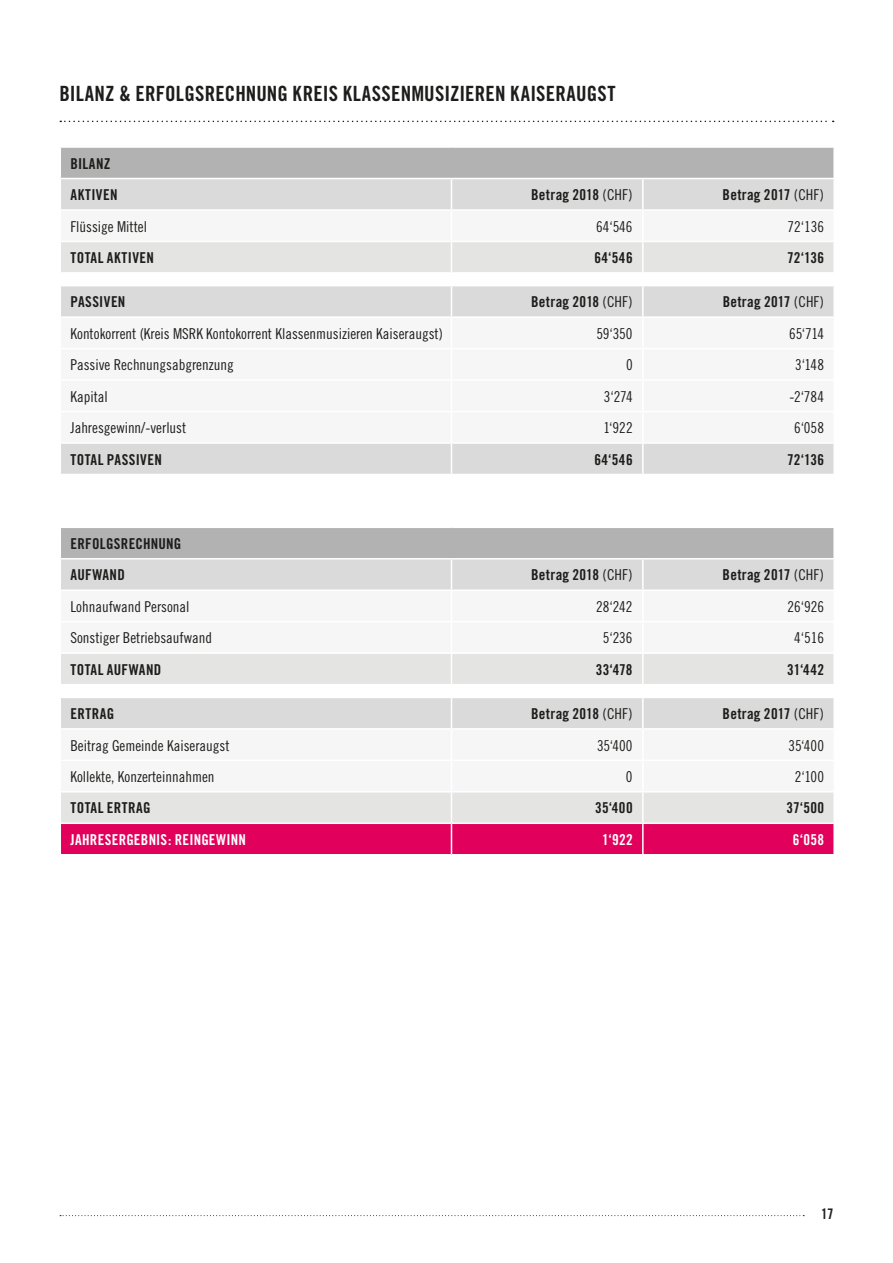
<style>
.page{position:relative;width:893px;height:1263px;background:#fff}
.page>*{position:absolute;margin:0;border:0;box-sizing:border-box;transform-origin:0 0}
.t1{font:21px "Trade Gothic Bold Cond Twenty";letter-spacing:.01em;color:#1d1d1b}
.t2{font:15px "Trade Gothic Cond Eighteen";color:#1d1d1b}
.t3{font:15px/31.5px "Trade Gothic Bold Cond Twenty";letter-spacing:.02em;color:#1d1d1b}
.t4{font:15px "Trade Gothic Bold Cond Twenty";letter-spacing:.02em;color:#fff}
.t5{font:14.55px "Trade Gothic Bold Cond Twenty";color:#1d1d1b}
.s1{font-family:"Trade Gothic Cond Eighteen"}
</style>
<div class="page">
<svg style="left:60px;top:121px;width:774px;height:1px"></svg>
<svg style="left:60px;top:1215px;width:744px;height:1px"></svg>
<div style="left:60px;top:147px;width:774px;height:31px;background:#b2b2b2"></div>
<div style="left:61px;top:179px;width:772px;height:295px;background:#dadada"></div>
<svg style="left:61px;top:211px;width:772px;height:231px;fill:#f6f6f6"></svg>
<hr style="left:60px;top:146px;width:391px;height:2px;background:#fff">
<hr style="left:60px;top:148px;width:1px;height:30px;background:#fff">
<hr style="left:451px;top:146px;width:192px;height:2px;background:#fff">
<hr style="left:643px;top:146px;width:192px;height:2px;background:#fff">
<hr style="left:833px;top:148px;width:2px;height:30px;background:#fff">
<hr style="left:451px;top:179px;width:1px;height:30px;background:#fff">
<hr style="left:642px;top:179px;width:2px;height:30px;background:#fff">
<hr style="left:60px;top:209px;width:391px;height:2px;background:#fff">
<hr style="left:451px;top:209px;width:192px;height:2px;background:#fff">
<hr style="left:451px;top:211px;width:1px;height:30px;background:#fff">
<hr style="left:643px;top:209px;width:192px;height:2px;background:#fff">
<hr style="left:642px;top:211px;width:2px;height:30px;background:#fff">
<svg style="left:61px;top:241px;width:773px;height:44px"></svg>
<hr style="left:60px;top:285px;width:391px;height:1px;background:#fff">
<hr style="left:451px;top:285px;width:192px;height:1px;background:#fff">
<hr style="left:451px;top:286px;width:1px;height:30px;background:#fff">
<hr style="left:643px;top:285px;width:192px;height:1px;background:#fff">
<hr style="left:642px;top:286px;width:2px;height:30px;background:#fff">
<hr style="left:60px;top:316px;width:391px;height:2px;background:#fff">
<hr style="left:451px;top:316px;width:192px;height:2px;background:#fff">
<hr style="left:451px;top:318px;width:1px;height:30px;background:#fff">
<hr style="left:643px;top:316px;width:192px;height:2px;background:#fff">
<hr style="left:642px;top:318px;width:2px;height:30px;background:#fff">
<hr style="left:60px;top:348px;width:391px;height:1px;background:#fff">
<hr style="left:451px;top:348px;width:192px;height:1px;background:#fff">
<hr style="left:451px;top:349px;width:1px;height:30px;background:#fff">
<hr style="left:643px;top:348px;width:192px;height:1px;background:#fff">
<hr style="left:642px;top:349px;width:2px;height:30px;background:#fff">
<hr style="left:60px;top:379px;width:391px;height:2px;background:#fff">
<hr style="left:451px;top:379px;width:192px;height:2px;background:#fff">
<hr style="left:451px;top:381px;width:1px;height:30px;background:#fff">
<hr style="left:643px;top:379px;width:192px;height:2px;background:#fff">
<hr style="left:642px;top:381px;width:2px;height:30px;background:#fff">
<hr style="left:60px;top:411px;width:391px;height:1px;background:#fff">
<hr style="left:451px;top:411px;width:192px;height:1px;background:#fff">
<hr style="left:451px;top:412px;width:1px;height:30px;background:#fff">
<hr style="left:643px;top:411px;width:192px;height:1px;background:#fff">
<hr style="left:642px;top:412px;width:2px;height:30px;background:#fff">
<hr style="left:60px;top:442px;width:391px;height:2px;background:#fff">
<hr style="left:451px;top:442px;width:192px;height:2px;background:#fff">
<hr style="left:451px;top:444px;width:1px;height:30px;background:#fff">
<hr style="left:643px;top:442px;width:192px;height:2px;background:#fff">
<hr style="left:642px;top:444px;width:2px;height:30px;background:#fff">
<div style="left:60px;top:527px;width:774px;height:32px;background:#b2b2b2"></div>
<div style="left:61px;top:559px;width:772px;height:30px;background:#dadada"></div>
<svg style="left:61px;top:654px;width:772px;height:168px"></svg>
<div style="left:61px;top:824px;width:772px;height:30px;background:#e1005b"></div>
<hr style="left:60px;top:527px;width:391px;height:1px;background:#fff">
<hr style="left:60px;top:528px;width:1px;height:30px;background:#fff">
<hr style="left:451px;top:527px;width:192px;height:1px;background:#fff">
<hr style="left:643px;top:527px;width:192px;height:1px;background:#fff">
<hr style="left:833px;top:528px;width:2px;height:30px;background:#fff">
<hr style="left:60px;top:558px;width:391px;height:1px;background:#fff">
<hr style="left:451px;top:558px;width:192px;height:1px;background:#fff">
<hr style="left:451px;top:559px;width:1px;height:30px;background:#fff">
<hr style="left:643px;top:558px;width:192px;height:1px;background:#fff">
<hr style="left:642px;top:559px;width:2px;height:30px;background:#fff">
<hr style="left:451px;top:654px;width:1px;height:30px;background:#fff">
<hr style="left:642px;top:654px;width:2px;height:30px;background:#fff">
<hr style="left:60px;top:684px;width:391px;height:1px;background:#fff">
<hr style="left:451px;top:684px;width:192px;height:1px;background:#fff">
<hr style="left:643px;top:684px;width:192px;height:1px;background:#fff">
<svg style="left:61px;top:685px;width:772px;height:12px"></svg>
<hr style="left:60px;top:697px;width:391px;height:1px;background:#fff">
<hr style="left:451px;top:697px;width:192px;height:1px;background:#fff">
<hr style="left:451px;top:698px;width:1px;height:30px;background:#fff">
<hr style="left:643px;top:697px;width:192px;height:1px;background:#fff">
<hr style="left:642px;top:698px;width:2px;height:30px;background:#fff">
<hr style="left:60px;top:728px;width:391px;height:2px;background:#fff">
<hr style="left:451px;top:728px;width:192px;height:2px;background:#fff">
<hr style="left:451px;top:730px;width:1px;height:30px;background:#fff">
<hr style="left:643px;top:728px;width:192px;height:2px;background:#fff">
<hr style="left:642px;top:730px;width:2px;height:30px;background:#fff">
<hr style="left:60px;top:760px;width:391px;height:1px;background:#fff">
<hr style="left:451px;top:760px;width:192px;height:1px;background:#fff">
<hr style="left:451px;top:761px;width:1px;height:30px;background:#fff">
<hr style="left:643px;top:760px;width:192px;height:1px;background:#fff">
<hr style="left:642px;top:761px;width:2px;height:30px;background:#fff">
<hr style="left:60px;top:791px;width:391px;height:1px;background:#fff">
<hr style="left:451px;top:791px;width:192px;height:1px;background:#fff">
<hr style="left:451px;top:792px;width:1px;height:30px;background:#fff">
<hr style="left:643px;top:791px;width:192px;height:1px;background:#fff">
<hr style="left:642px;top:792px;width:2px;height:30px;background:#fff">
<hr style="left:451px;top:824px;width:1px;height:30px;background:#fff">
<hr style="left:642px;top:824px;width:2px;height:30px;background:#fff">
<h1 class="t1" style="left:60px;top:81px;width:557px">BILANZ &amp; ERFOLGSRECHNUNG KREIS KLASSENMUSIZIEREN KAISERAUGST</h1>
<p class="t3" style="left:70px;top:147px;width:49px">BILANZ<br>AKTIVEN</p>
<p class="t3" style="left:531px;top:179px;width:103px">Betrag 2018 <span class="s1">(CHF)</span></p>
<p class="t3" style="left:723px;top:179px;width:103px">Betrag 2017 <span class="s1">(CHF)</span></p>
<p class="t2" style="left:70px;top:217px;width:78px">Flüssige Mittel</p>
<p class="t2" style="left:596px;top:217px;width:38px">64‘546</p>
<p class="t2" style="left:787px;top:217px;width:38px">72‘136</p>
<p class="t3" style="left:70px;top:242px;width:85px">TOTAL AKTIVEN</p>
<p class="t3" style="left:594px;top:242px;width:40px">64‘546</p>
<p class="t3" style="left:787px;top:242px;width:38px">72‘136</p>
<p class="t3" style="left:70px;top:286px;width:56px">PASSIVEN</p>
<p class="t3" style="left:531px;top:286px;width:103px">Betrag 2018 <span class="s1">(CHF)</span></p>
<p class="t3" style="left:723px;top:286px;width:103px">Betrag 2017 <span class="s1">(CHF)</span></p>
<p class="t2" style="left:70px;top:324px;width:374px">Kontokorrent (Kreis MSRK Kontokorrent Klassenmusizieren Kaiseraugst)</p>
<p class="t2" style="left:596px;top:324px;width:38px">59‘350</p>
<p class="t2" style="left:789px;top:324px;width:36px">65‘714</p>
<p class="t2" style="left:70px;top:356px;width:165px">Passive Rechnungsabgrenzung</p>
<p class="t2" style="left:626px;top:356px;width:8px">0</p>
<p class="t2" style="left:795px;top:356px;width:30px">3‘148</p>
<p class="t2" style="left:70px;top:387px;width:39px">Kapital</p>
<p class="t2" style="left:604px;top:387px;width:30px">3‘274</p>
<p class="t2" style="left:789px;top:387px;width:36px">-2‘784</p>
<p class="t2" style="left:70px;top:419px;width:117px">Jahresgewinn/-verlust</p>
<p class="t2" style="left:603px;top:419px;width:31px">1‘922</p>
<p class="t2" style="left:794px;top:419px;width:31px">6‘058</p>
<p class="t3" style="left:70px;top:443px;width:93px">TOTAL PASSIVEN</p>
<p class="t3" style="left:594px;top:443px;width:40px">64‘546</p>
<p class="t3" style="left:787px;top:443px;width:38px">72‘136</p>
<p class="t3" style="left:70px;top:528px;width:112px">ERFOLGSRECHNUNG<br>AUFWAND</p>
<p class="t3" style="left:531px;top:559px;width:103px">Betrag 2018 <span class="s1">(CHF)</span></p>
<p class="t3" style="left:723px;top:559px;width:103px">Betrag 2017 <span class="s1">(CHF)</span></p>
<p class="t2" style="left:70px;top:598px;width:121px">Lohnaufwand Personal</p>
<p class="t2" style="left:596px;top:598px;width:38px">28‘242</p>
<p class="t2" style="left:787px;top:598px;width:38px">26‘926</p>
<p class="t2" style="left:70px;top:629px;width:143px">Sonstiger Betriebsaufwand</p>
<p class="t2" style="left:603px;top:629px;width:31px">5‘236</p>
<p class="t2" style="left:794px;top:629px;width:31px">4‘516</p>
<p class="t3" style="left:70px;top:653px;width:92px">TOTAL AUFWAND</p>
<p class="t3" style="left:596px;top:653px;width:38px">33‘478</p>
<p class="t3" style="left:787px;top:653px;width:38px">31‘442</p>
<p class="t3" style="left:70px;top:698px;width:45px">ERTRAG</p>
<p class="t3" style="left:531px;top:698px;width:103px">Betrag 2018 <span class="s1">(CHF)</span></p>
<p class="t3" style="left:723px;top:698px;width:103px">Betrag 2017 <span class="s1">(CHF)</span></p>
<p class="t2" style="left:70px;top:736px;width:161px">Beitrag Gemeinde Kaiseraugst</p>
<p class="t2" style="left:597px;top:736px;width:37px">35‘400</p>
<p class="t2" style="left:788px;top:736px;width:37px">35‘400</p>
<p class="t2" style="left:70px;top:768px;width:146px">Kollekte, Konzerteinnahmen</p>
<p class="t2" style="left:626px;top:768px;width:8px">0</p>
<p class="t2" style="left:795px;top:768px;width:31px">2‘100</p>
<p class="t3" style="left:70px;top:792px;width:82px">TOTAL ERTRAG</p>
<p class="t3" style="left:595px;top:792px;width:39px">35‘400</p>
<p class="t3" style="left:786px;top:792px;width:39px">37‘500</p>
<p class="t4" style="left:70px;top:830px;width:177px">JAHRESERGEBNIS: REINGEWINN</p>
<p class="t4" style="left:602px;top:830px;width:32px">1‘922</p>
<p class="t4" style="left:793px;top:830px;width:33px">6‘058</p>
<p class="t5" style="left:821px;top:1205px;width:14px">17</p>
</div>
